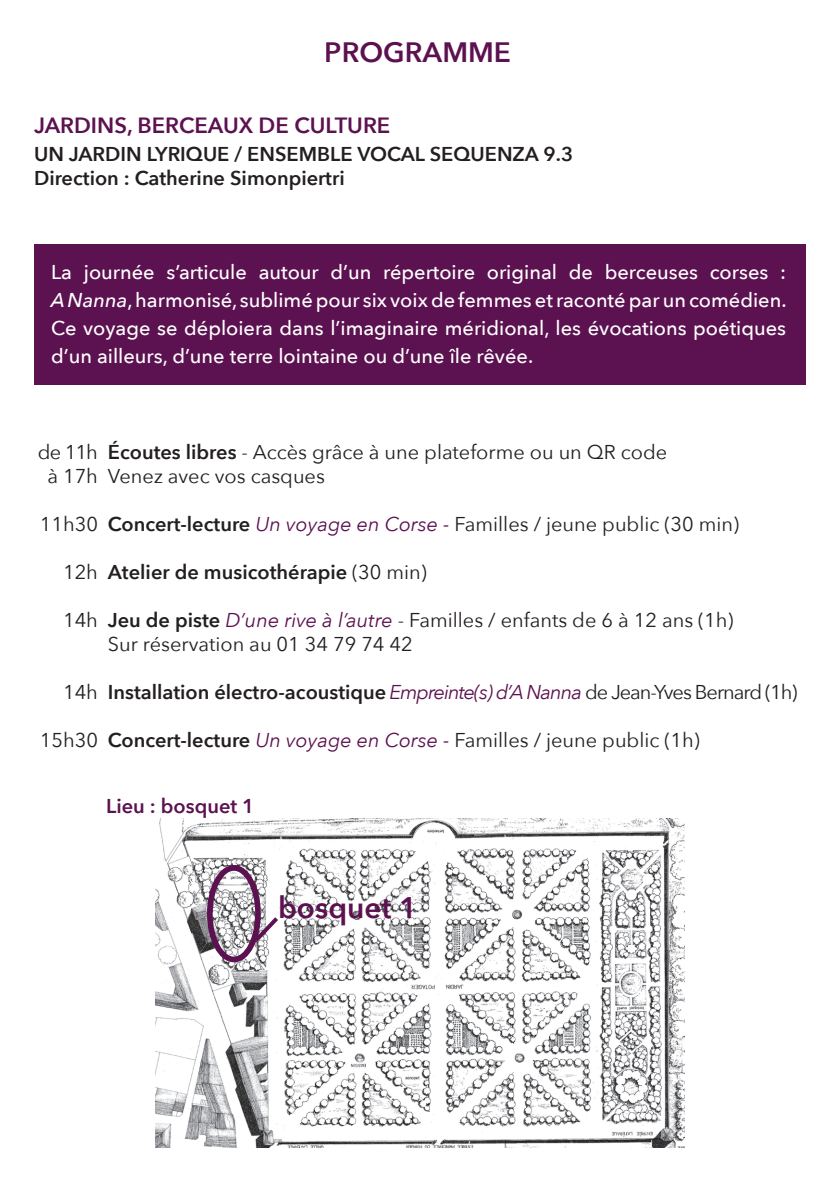
<style>
.page{position:relative;width:840px;height:1191px;background:#fff}
.page>*{position:absolute;margin:0;border:0;box-sizing:border-box;transform-origin:0 0}
.t1{font:600 29.8px "Avenir Next";color:#5c1150}
.t2{font:600 28px "Avenir Next";color:#5c1150}
.t3{font:600 22px "Avenir Next";color:#5c1150}
.t4{font:20px/24px "Avenir Next";color:#231f20}
.t5{font:500 20px/28px "Avenir Next";color:#fff;text-align:justify}
.t6{font:600 20px/24px "Avenir Next";color:#231f20}
.t7{font:600 20px "Avenir Next";color:#5c1150}
.s1{font-style:italic}
.s2{font-weight:600}
.s3{font-style:italic;color:#5c1150}
.s4{font-weight:400}
.s5{font-weight:400;font-style:italic;color:#5c1150}
</style>
<div class="page">
<div style="left:34px;top:244px;width:771px;height:140px;background:#5c1150"></div>
<img style="left:155px;top:818px;width:529px;height:329px">
<div style="left:207px;top:865px;width:54px;height:97px;border:6px solid #5c1150;border-radius:50%"></div>
<svg style="left:250px;top:913px;width:32px;height:32px"></svg>
<h2 class="t2" style="left:324px;top:28px;width:188px">PROGRAMME</h2>
<p class="t3" style="left:34px;top:107px;width:357px">JARDINS, BERCEAUX DE CULTURE</p>
<p class="t6" style="left:34px;top:142px;width:540px">UN JARDIN LYRIQUE / ENSEMBLE VOCAL SEQUENZA 9.3<br>Direction : Catherine Simonpiertri</p>
<p class="t5" style="left:51px;top:257px;width:736px">La journée s’articule autour d’un répertoire original de berceuses corses :<br><span class="s1">A Nanna</span>, harmonisé, sublimé pour six voix de femmes et raconté par un comédien.<br>Ce voyage se déploiera dans l’imaginaire méridional, les évocations poétiques d’un ailleurs, d’une terre lointaine ou d’une île rêvée.</p>
<p class="t4" style="left:38px;top:439px;width:62px;text-align:center">de 11h à 17h</p>
<p class="t4" style="left:40px;top:511px;width:60px">11h30</p>
<p class="t4" style="left:63px;top:559px;width:36px">12h</p>
<p class="t4" style="left:63px;top:607px;width:36px">14h</p>
<p class="t4" style="left:63px;top:679px;width:36px">14h</p>
<p class="t4" style="left:40px;top:727px;width:60px">15h30</p>
<p class="t4" style="left:108px;top:439px;width:560px"><span class="s2">Écoutes libres</span> - Accès grâce à une plateforme ou un QR code<br>Venez avec vos casques</p>
<p class="t4" style="left:108px;top:511px;width:632px"><span class="s2">Concert-lecture</span> <span class="s3">Un voyage en Corse -</span> Familles / jeune public (30 min)</p>
<p class="t6" style="left:108px;top:559px;width:320px">Atelier de musicothérapie <span class="s4">(30 min)</span></p>
<p class="t4" style="left:108px;top:607px;width:626px"><span class="s2">Jeu de piste</span> <span class="s3">D’une rive à l’autre</span> - Familles / enfants de 6 à 12 ans (1h)<br>Sur réservation au 01 34 79 74 42</p>
<p class="t6" style="left:108px;top:679px;width:690px">Installation électro-acoustique <span class="s5">Empreinte(s) d’A Nanna</span> <span class="s4">de Jean-Yves Bernard (1h)</span></p>
<p class="t4" style="left:108px;top:727px;width:593px"><span class="s2">Concert-lecture</span> <span class="s3">Un voyage en Corse -</span> Familles / jeune public (1h)</p>
<p class="t7" style="left:106px;top:789px;width:150px">Lieu : bosquet 1</p>
<h1 class="t1" style="left:278px;top:882px;width:141px">bosquet 1</h1>
</div>
